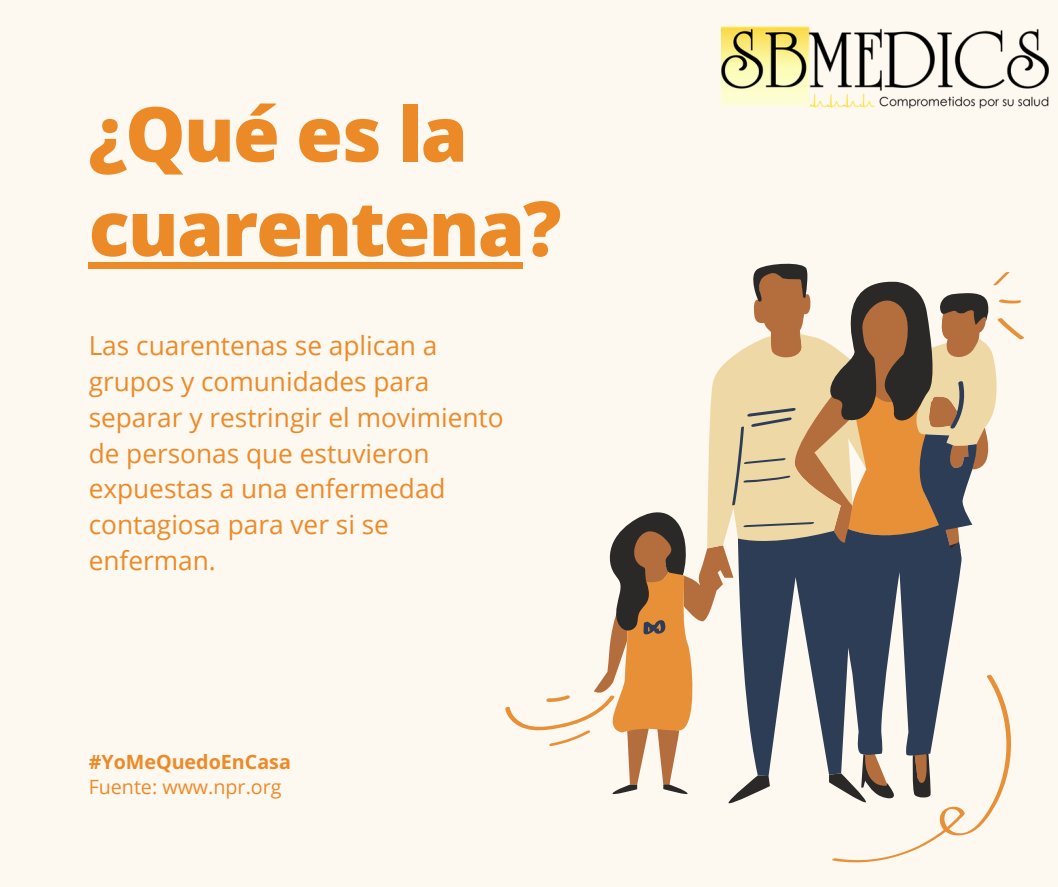
<style>
.page{position:relative;width:1058px;height:887px;background:#fff}
.page>*{position:absolute;margin:0;border:0;box-sizing:border-box;transform-origin:0 0}
.t1{font:800 75.9px/94.3px "Open Sans";letter-spacing:-.025em;color:#ed8a28}
.t2{font:26.25px/35.7px "Open Sans";color:#ed8a28}
.t3{font:19.65px "Open Sans";color:#ed8a28}
.t4{font:700 19.65px "Open Sans Hebrew";color:#ed8a28}
</style>
<div class="page">
<div style="left:0;top:0;width:1058px;height:886px;background:#fdf8f0"></div>
<div style="left:89px;top:262px;width:434px;height:7px;background:#ed8a28"></div>
<svg style="left:505px;top:272px;width:519px;height:590px"></svg>
<svg style="left:990px;top:334px;width:13px;height:222px"></svg>
<svg style="left:608px;top:263px;width:382px;height:543px"></svg>
<svg style="left:643px;top:380px;width:334px;height:396px"></svg>
<img style="left:721px;top:26px;width:327px;height:83px">
<p class="t1" style="left:89px;top:85px;width:474px">¿Qué es la cuarentena?</p>
<p class="t2" style="left:89px;top:327px;width:416px">Las cuarentenas se aplican a grupos y comunidades para separar y restringir el movimiento de personas que estuvieron expuestas a una enfermedad contagiosa para ver si se enferman.</p>
<p class="t4" style="left:89px;top:747px;width:204px">#YoMeQuedoEnCasa</p>
<p class="t3" style="left:89px;top:773px;width:194px">Fuente: www.npr.org</p>
</div>
